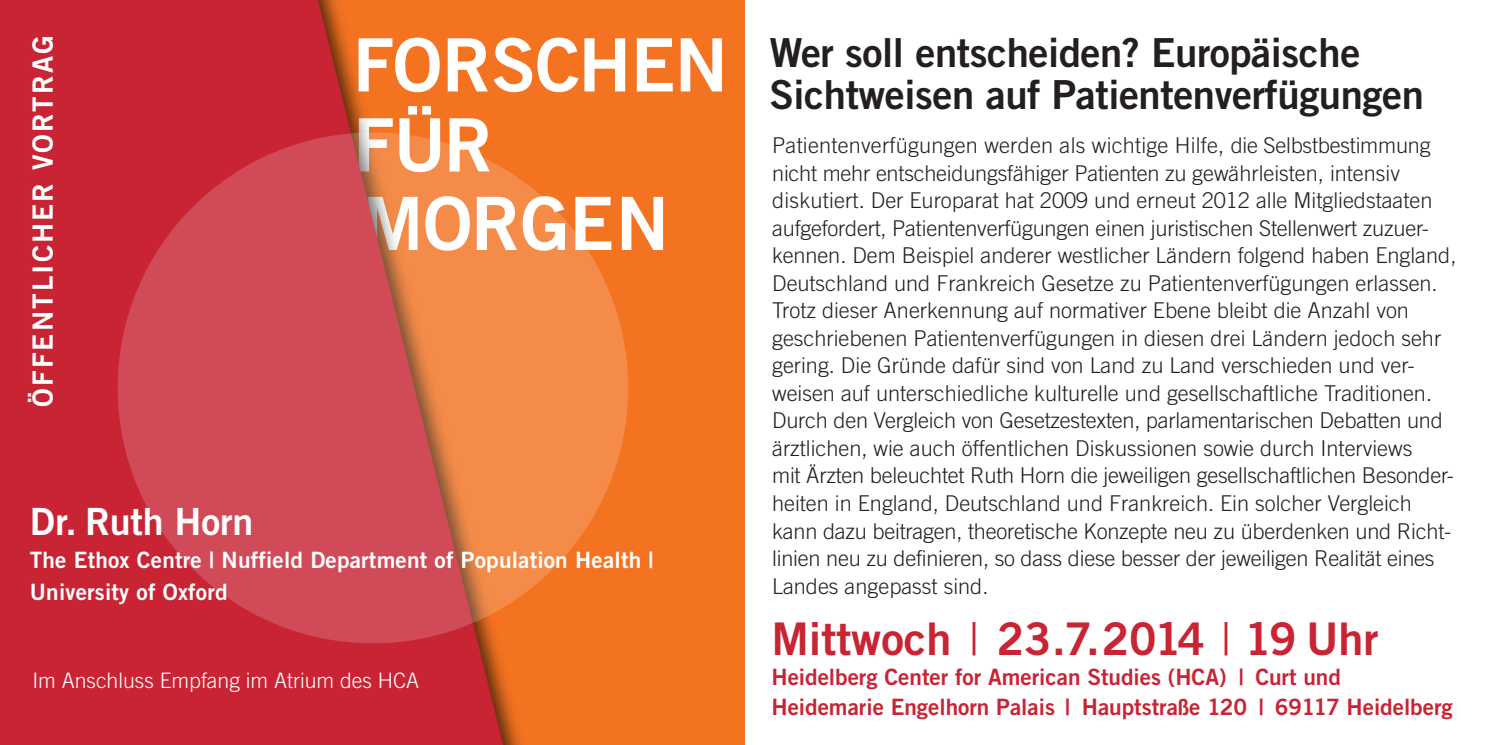
<style>
.page{position:relative;width:1489px;height:745px;background:#fff}
.page>*{position:absolute;margin:0;border:0;box-sizing:border-box;transform-origin:0 0}
.t1{font:73.5px/79.2px "Trade Gothic Bold Two";letter-spacing:-.01em;color:#fff}
.t2{font:45px "Trade Gothic Bold Two";color:#c82434}
.t3{font:40px/42.5px "Trade Gothic Bold Two";letter-spacing:-.01em;color:#231f20}
.t4{font:37.5px "Trade Gothic Bold Two";letter-spacing:-.005em;color:#fff}
.t5{font:28px "Trade Gothic Bold Two";letter-spacing:.075em;color:#fff}
.t6{font:22.5px/30px "Trade Gothic Bold Two";color:#c82434}
.t7{font:22.5px/32.5px "Trade Gothic Bold Two";letter-spacing:.01em;color:#fff}
.t8{font:300 21.75px/27.5px "Trade Gothic";color:#231f20}
.t9{font:300 21.25px "Trade Gothic";color:#fff}
.s1{font-family:"Trade Gothic"}
</style>
<div class="page">
<div style="left:0;top:0;width:744px;height:744px;background:#f47321"></div>
<svg style="left:0;top:0;width:508px;height:744px;background:#cc2d31"></svg>
<div style="left:118px;top:132px;width:510px;height:511px;background:#fff;border-radius:50%;opacity:.18"></div>
<p class="t5" style="left:33px;top:406px;width:372px;rotate:-90deg">ÖFFENTLICHER VORTRAG</p>
<h1 class="t1" style="left:353px;top:32px;width:376px">FORSCHEN<br>FÜR<br>MORGEN</h1>
<h3 class="t3" style="left:769px;top:35px;width:656px">Wer soll entscheiden? Europäische<br>Sichtweisen auf Patientenverfügungen</h3>
<p class="t8" style="left:772px;top:133px;width:685px">Patientenverfügungen werden als wichtige Hilfe, die Selbstbestimmung nicht mehr entscheidungsfähiger Patienten zu gewährleisten, intensiv diskutiert. Der Europarat hat 2009 und erneut 2012 alle Mitgliedstaaten aufgefordert, Patientenverfügungen einen juristischen Stellenwert zuzuer&shy;kennen. Dem Beispiel anderer westlicher Ländern folgend haben England, Deutschland und Frankreich Gesetze zu Patientenverfügungen erlassen.<br>Trotz dieser Anerkennung auf normativer Ebene bleibt die Anzahl von geschriebenen Patientenverfügungen in diesen drei Ländern jedoch sehr gering. Die Gründe dafür sind von Land zu Land verschieden und ver&shy;weisen auf unterschiedliche kulturelle und gesellschaftliche Traditionen.<br>Durch den Vergleich von Gesetzestexten, parlamentarischen Debatten und ärztlichen, wie auch öffentlichen Diskussionen sowie durch Interviews<br>mit Ärzten beleuchtet Ruth Horn die jeweiligen gesellschaftlichen Besonder&shy;heiten in England, Deutschland und Frankreich. Ein solcher Vergleich kann dazu beitragen, theoretische Konzepte neu zu überdenken und Richt&shy;linien neu zu definieren, so dass diese besser der jeweiligen Realität eines Landes angepasst sind.</p>
<h3 class="t4" style="left:30px;top:508px;width:225px">Dr. Ruth Horn</h3>
<p class="t7" style="left:30px;top:545px;width:625px">The Ethox Centre | Nuffield Department of Population Health |<br>University of Oxford</p>
<p class="t9" style="left:32px;top:671px;width:388px">Im Anschluss Empfang im Atrium des HCA</p>
<h2 class="t2" style="left:771px;top:621px;width:608px">Mittwoch <span class="s1">|</span> 23.7.2014 <span class="s1">|</span> 19 Uhr</h2>
<p class="t6" style="left:771px;top:663px;width:682px">Heidelberg Center for American Studies (HCA) | Curt und<br>Heidemarie Engelhorn Palais | Hauptstraße 120 | 69117 Heidelberg</p>
</div>
